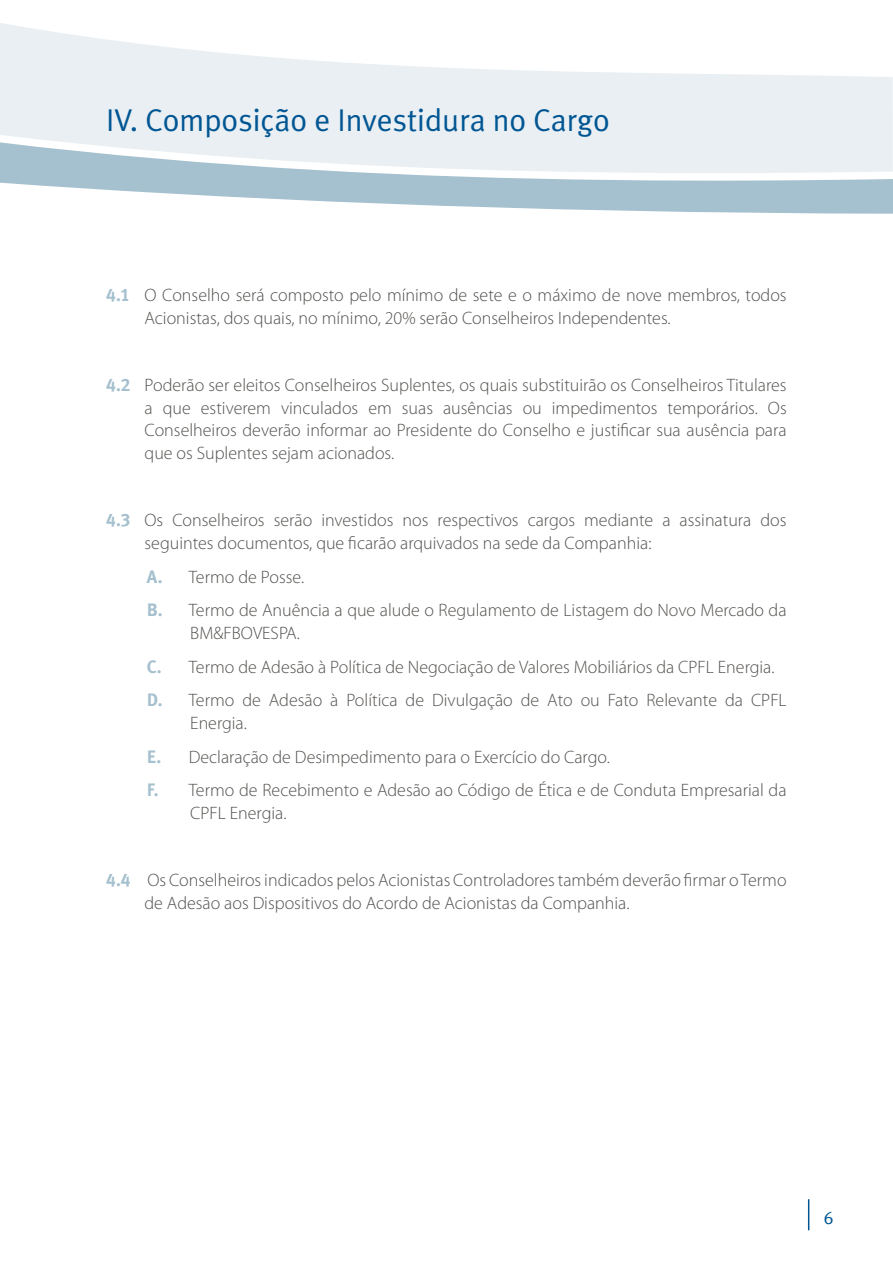
<style>
.page{position:relative;width:893px;height:1263px;background:#fff}
.page>*{position:absolute;margin:0;border:0;box-sizing:border-box;transform-origin:0 0}
.t1{font:31.5px "Meta Plus Normal";color:#005693}
.t2{font:300 18px/22.5px "Myriad Pro";color:#54524f}
.t3{font:18px "Meta Plus Normal";color:#005693}
.s1{font-family:"Meta Plus Bold Caps";font-weight:400;color:#a5c0ce}
</style>
<div class="page">
<svg style="left:0;top:23px;width:893px;height:65px"></svg>
<svg style="left:0;top:88px;width:893px;height:126px;background:#dae5eb"></svg>
<hr style="left:808px;top:1199px;width:1px;height:31px;background:#005693">
<svg style="left:0;top:179px;width:38px;height:5px"></svg>
<h1 class="t1" style="left:106px;top:102px;width:505px">IV. Composição e Investidura no Cargo</h1>
<p class="t2" style="left:145px;top:284px;width:644px;text-indent:-38px"><span class="s1">4.1</span> O Conselho será composto pelo mínimo de sete e o máximo de nove membros, todos<br>Acionistas, dos quais, no mínimo, 20% serão Conselheiros Independentes.</p>
<p class="t2" style="left:145px;top:374px;width:644px;text-align:justify;text-indent:-38px"><span class="s1">4.2</span> Poderão ser eleitos Conselheiros Suplentes, os quais substituirão os Conselheiros Titulares a que estiverem vinculados em suas ausências ou impedimentos temporários. Os Conselheiros deverão informar ao Presidente do Conselho e justificar sua ausência para que os Suplentes sejam acionados.</p>
<p class="t2" style="left:145px;top:509px;width:643px;text-indent:-38px"><span class="s1">4.3</span> Os Conselheiros serão investidos nos respectivos cargos mediante a assinatura dos seguintes documentos, que ficarão arquivados na sede da Companhia:</p>
<p class="t2" style="left:147px;top:560px;width:641px;line-height:33.8px"><span class="s1">A.</span> Termo de Posse.<br><span class="s1">B.</span> Termo de Anuência a que alude o Regulamento de Listagem do Novo Mercado da</p>
<p class="t2" style="left:147px;top:616px;width:641px;line-height:33.8px;text-indent:44px">BM&amp;FBOVESPA.<br><span class="s1">C.</span> Termo de Adesão à Política de Negociação de Valores Mobiliários da CPFL Energia.<br><span class="s1">D.</span> Termo de Adesão à Política de Divulgação de Ato ou Fato Relevante da CPFL</p>
<p class="t2" style="left:147px;top:706px;width:641px;line-height:33.8px;text-indent:44px">Energia.<br><span class="s1">E.</span> Declaração de Desimpedimento para o Exercício do Cargo.<br><span class="s1">F.</span> Termo de Recebimento e Adesão ao Código de Ética e de Conduta Empresarial da</p>
<p class="t2" style="left:190px;top:802px;width:98px">CPFL Energia.</p>
<p class="t2" style="left:145px;top:869px;width:644px;text-indent:-38px"><span class="s1">4.4</span> Os Conselheiros indicados pelos Acionistas Controladores também deverão firmar o Termo de Adesão aos Dispositivos do Acordo de Acionistas da Companhia.</p>
<p class="t3" style="left:824px;top:1207px;width:11px">6</p>
</div>
